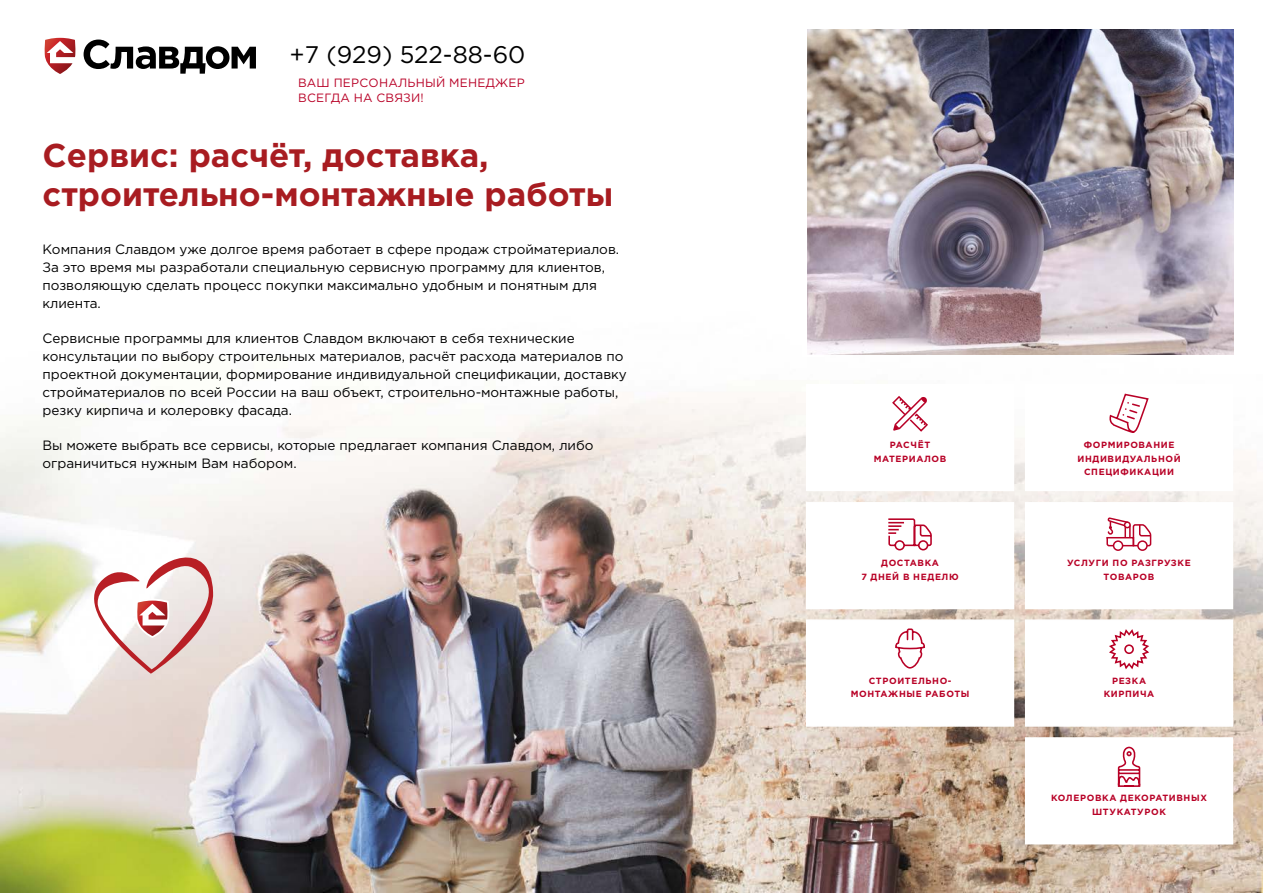
<style>
.page{position:relative;width:1263px;height:893px;background:#fff}
.page>*{position:absolute;margin:0;border:0;box-sizing:border-box;transform-origin:0 0}
.t1{font:700 33px/39px "Gotham Pro";color:#a81c21}
.t2{font:24px "Gotham Pro";color:#000}
.t3{font:13.5px/18px "Gotham Pro";color:#000}
.t4{font:12px/15px "Gotham Pro";letter-spacing:.02em;color:#b80126}
.t5{font:700 9px/13.5px "Gotham Pro";letter-spacing:.07em;color:#b80126;text-align:center}
</style>
<div class="page">
<img style="left:0;top:29px;width:1263px;height:864px">
<img style="left:807px;top:30px;width:426px;height:324px">
<svg style="left:84px;top:40px;width:172px;height:34px"></svg>
<svg style="left:43px;top:36px;width:35px;height:40px"></svg>
<div style="left:1025px;top:619px;width:208px;height:108px;background:#fff;border:2px solid #fff"></div>
<svg style="left:1109px;top:629px;width:40px;height:41px"></svg>
<div style="left:1025px;top:737px;width:208px;height:107px;background:#fff;border:2px solid #fff"></div>
<svg style="left:1117px;top:746px;width:24px;height:41px"></svg>
<div style="left:806px;top:619px;width:208px;height:108px;background:#fff;border:2px solid #fff"></div>
<svg style="left:895px;top:628px;width:30px;height:41px"></svg>
<div style="left:806px;top:502px;width:208px;height:107px;background:#fff"></div>
<svg style="left:888px;top:518px;width:44px;height:33px"></svg>
<div style="left:1025px;top:502px;width:208px;height:107px;background:#fff"></div>
<div style="left:1113px;top:540px;width:10px;height:11px;border:2px solid #b80126;border-radius:50%"></div>
<div style="left:1137px;top:540px;width:11px;height:11px;border:2px solid #b80126;border-radius:50%"></div>
<svg style="left:1106px;top:517px;width:46px;height:30px"></svg>
<div style="left:1124px;top:521px;width:7px;height:7px;border:2px solid #b80126;border-radius:50%"></div>
<div style="left:1025px;top:384px;width:208px;height:107px;background:#fff"></div>
<svg style="left:1109px;top:393px;width:40px;height:40px"></svg>
<div style="left:806px;top:384px;width:208px;height:107px;background:#fff"></div>
<svg style="left:892px;top:396px;width:36px;height:36px"></svg>
<svg style="left:67px;top:546px;width:147px;height:128px"></svg>
<h2 class="t2" style="left:290px;top:42px;width:237px">+7 (929) 522-88-60</h2>
<p class="t4" style="left:298px;top:75px;width:228px">ВАШ ПЕРСОНАЛЬНЫЙ МЕНЕДЖЕР<br>ВСЕГДА НА СВЯЗИ!</p>
<h1 class="t1" style="left:43px;top:135px;width:572px">Сервис: расчёт, доставка, строительно-монтажные работы</h1>
<p class="t3" style="left:43px;top:241px;width:578px">Компания Славдом уже долгое время работает в сфере продаж стройматериалов.<br>За это время мы разработали специальную сервисную программу для клиентов, позволяющую сделать процесс покупки максимально удобным и понятным для клиента.</p>
<p class="t3" style="left:43px;top:330px;width:586px">Сервисные программы для клиентов Славдом включают в себя технические консультации по выбору строительных материалов, расчёт расхода материалов по проектной документации, формирование индивидуальной спецификации, доставку стройматериалов по всей России на ваш объект, строительно-монтажные работы, резку кирпича и колеровку фасада.</p>
<p class="t3" style="left:43px;top:437px;width:552px">Вы можете выбрать все сервисы, которые предлагает компания Славдом, либо ограничиться нужным Вам набором.</p>
<p class="t5" style="left:874px;top:438px;width:74px">РАСЧЁТ<br>МАТЕРИАЛОВ</p>
<p class="t5" style="left:1077px;top:438px;width:105px">ФОРМИРОВАНИЕ<br>ИНДИВИДУАЛЬНОЙ<br>СПЕЦИФИКАЦИИ</p>
<p class="t5" style="left:861px;top:556px;width:99px">ДОСТАВКА<br>7 ДНЕЙ В НЕДЕЛЮ</p>
<p class="t5" style="left:1067px;top:556px;width:125px">УСЛУГИ ПО РАЗГРУЗКЕ<br>ТОВАРОВ</p>
<p class="t5" style="left:851px;top:673px;width:120px">СТРОИТЕЛЬНО-<br>МОНТАЖНЫЕ РАБОТЫ</p>
<p class="t5" style="left:1104px;top:673px;width:52px">РЕЗКА<br>КИРПИЧА</p>
<p class="t5" style="left:1051px;top:791px;width:157px">КОЛЕРОВКА ДЕКОРАТИВНЫХ<br>ШТУКАТУРОК</p>
</div>
